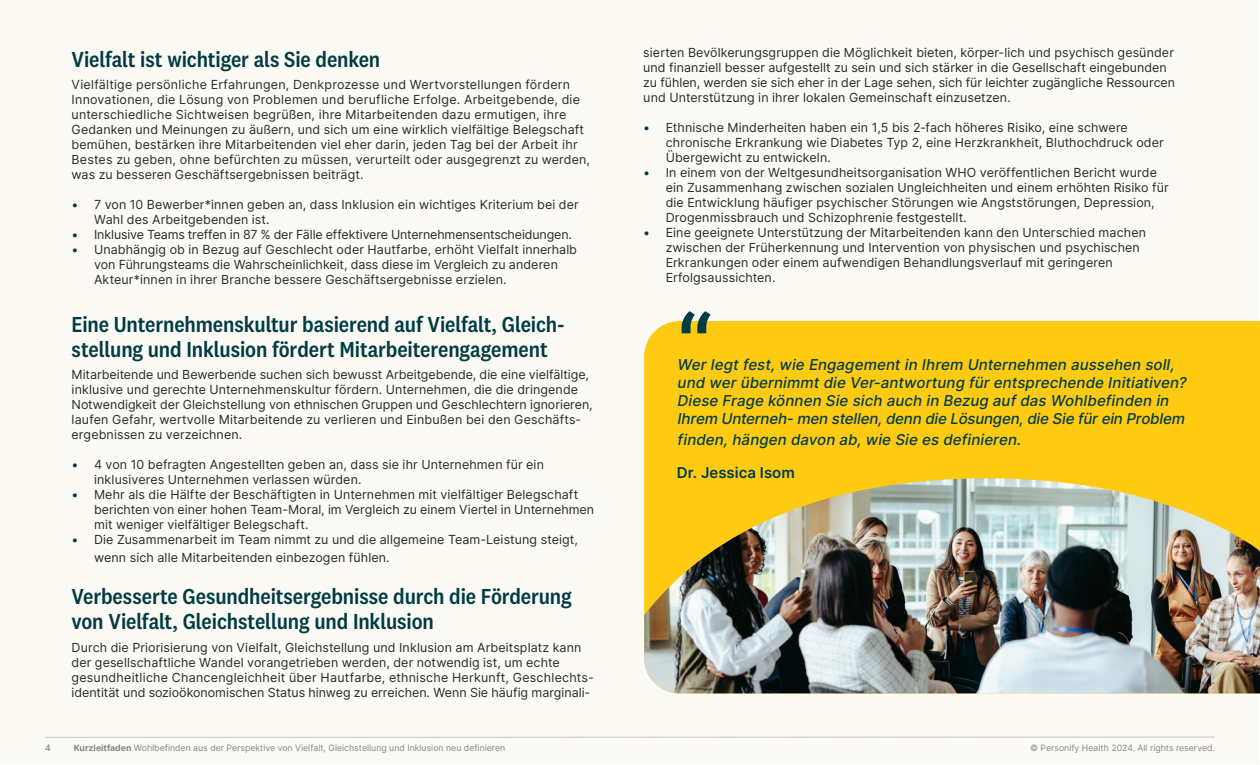
<style>
.page{position:relative;width:1260px;height:765px;background:#fff}
.page>*{position:absolute;margin:0;border:0;box-sizing:border-box;transform-origin:0 0}
.t1{font:600 87.5px "Inter";color:#003c44}
.t2{font:500 22.5px/25px "National 2 Narrow";letter-spacing:-.005em;color:#003c44}
.t3{font:italic 500 15px/18px "Inter";color:#003c44}
.t4{font:600 15px "Inter";color:#003c44}
.t5{font:12.5px/15px "Inter";letter-spacing:.01em;color:#2a2a2a}
.t6{font:12.5px "Inter";letter-spacing:-.01em;color:#2a2a2a}
.t7{font:8.75px "Inter";color:#878787}
.t8{font:500 8.75px "Inter";color:#878787}
.s1{color:#003c44}
.s2{color:#003b44}
.s3{font-weight:700}
</style>
<div class="page">
<div style="left:1px;top:1px;width:1258px;height:763px;background:#fcfaf4"></div>
<hr style="left:45px;top:737px;width:1170px;height:1px;background:#c6c6c6">
<div style="left:644px;top:321px;width:616px;height:157px;background:#ffcb12"></div>
<img style="left:644px;top:478px;width:616px;height:215px">
<h2 class="t2" style="left:72px;top:46px;width:310px">Vielfalt ist wichtiger als Sie denken</h2>
<p class="t5" style="left:72px;top:77px;width:520px">Vielfältige persönliche Erfahrungen, Denkprozesse und Wertvorstellungen fördern Innovationen, die Lösung von Problemen und berufliche Erfolge. Arbeitgebende, die unterschiedliche Sichtweisen begrüßen, ihre Mitarbeitenden dazu ermutigen, ihre Gedanken und Meinungen zu äußern, und sich um eine wirklich vielfältige Belegschaft bemühen, bestärken ihre Mitarbeitenden viel eher darin, jeden Tag bei der Arbeit ihr Bestes zu geben, ohne befürchten zu müssen, verurteilt oder ausgegrenzt zu werden, was zu besseren Geschäftsergebnissen beiträgt.</p>
<p class="t5" style="left:94px;top:197px;width:486px;text-indent:-22px"><span class="s1">•</span> 7 von 10 Bewerber*innen geben an, dass Inklusion ein wichtiges Kriterium bei der<br>Wahl des Arbeitgebenden ist.</p>
<p class="t6" style="left:72px;top:226px;width:502px"><span class="s2">•</span> Inklusive Teams treffen in 87 % der Fälle effektivere Unternehmensentscheidungen.</p>
<p class="t5" style="left:94px;top:242px;width:484px;text-indent:-22px"><span class="s2">•</span> Unabhängig ob in Bezug auf Geschlecht oder Hautfarbe, erhöht Vielfalt innerhalb von Führungsteams die Wahrscheinlichkeit, dass diese im Vergleich zu anderen<br>Akteur*innen in ihrer Branche bessere Geschäftsergebnisse erzielen.</p>
<h2 class="t2" style="left:72px;top:311px;width:494px">Eine Unternehmenskultur basierend auf Vielfalt, Gleich&shy;stellung und Inklusion fördert Mitarbeiterengagement</h2>
<p class="t5" style="left:72px;top:367px;width:523px">Mitarbeitende und Bewerbende suchen sich bewusst Arbeitgebende, die eine vielfältige, inklusive und gerechte Unternehmenskultur fördern. Unternehmen, die die dringende Notwendigkeit der Gleichstellung von ethnischen Gruppen und Geschlechtern ignorieren, laufen Gefahr, wertvolle Mitarbeitende zu verlieren und Einbußen bei den Geschäfts&shy;ergebnissen zu verzeichnen.</p>
<p class="t5" style="left:94px;top:457px;width:452px;text-indent:-22px"><span class="s2">•</span> 4 von 10 befragten Angestellten geben an, dass sie ihr Unternehmen für ein inklusiveres Unternehmen verlassen würden.</p>
<p class="t5" style="left:94px;top:487px;width:502px;text-indent:-22px"><span class="s2">•</span> Mehr als die Hälfte der Beschäftigten in Unternehmen mit vielfältiger Belegschaft berichten von einer hohen Team-Moral, im Vergleich zu einem Viertel in Unternehmen mit weniger vielfältiger Belegschaft.</p>
<p class="t5" style="left:94px;top:531px;width:485px;line-height:17.5px;text-indent:-22px"><span class="s2">•</span> Die Zusammenarbeit im Team nimmt zu und die allgemeine Team-Leistung steigt, wenn sich alle Mitarbeitenden einbezogen fühlen.</p>
<h2 class="t2" style="left:72px;top:584px;width:502px">Verbesserte Gesundheitsergebnisse durch die Förderung von Vielfalt, Gleichstellung und Inklusion</h2>
<p class="t5" style="left:72px;top:639px;width:524px">Durch die Priorisierung von Vielfalt, Gleichstellung und Inklusion am Arbeitsplatz kann der gesellschaftliche Wandel vorangetrieben werden, der notwendig ist, um echte gesundheitliche Chancengleichheit über Hautfarbe, ethnische Herkunft, Geschlechts&shy;identität und sozioökonomischen Status hinweg zu erreichen. Wenn Sie häufig marginali-</p>
<p class="t5" style="left:643px;top:45px;width:533px">sierten Bevölkerungsgruppen die Möglichkeit bieten, körper-lich und psychisch gesünder und finanziell besser aufgestellt zu sein und sich stärker in die Gesellschaft eingebunden zu fühlen, werden sie sich eher in der Lage sehen, sich für leichter zugängliche Ressourcen und Unterstützung in ihrer lokalen Gemeinschaft einzusetzen.</p>
<p class="t5" style="left:666px;top:120px;width:500px;text-indent:-22px"><span class="s2">•</span> Ethnische Minderheiten haben ein 1,5 bis 2-fach höheres Risiko, eine schwere chronische Erkrankung wie Diabetes Typ 2, eine Herzkrankheit, Bluthochdruck oder<br>Übergewicht zu entwickeln.</p>
<p class="t5" style="left:666px;top:165px;width:504px;text-indent:-22px"><span class="s2">•</span> In einem von der Weltgesundheitsorganisation WHO veröffentlichen Bericht wurde ein Zusammenhang zwischen sozialen Ungleichheiten und einem erhöhten Risiko für die Entwicklung häufiger psychischer Störungen wie Angststörungen, Depression, Drogenmissbrauch und Schizophrenie festgestellt.</p>
<p class="t5" style="left:666px;top:225px;width:482px;text-indent:-22px"><span class="s2">•</span> Eine geeignete Unterstützung der Mitarbeitenden kann den Unterschied machen zwischen der Früherkennung und Intervention von physischen und psychischen Erkrankungen oder einem aufwendigen Behandlungsverlauf mit geringeren Erfolgsaussichten.</p>
<h1 class="t1" style="left:677px;top:280px;width:37px">“</h1>
<p class="t3" style="left:677px;top:355px;width:514px">Werlegtfest,wie Engagementin Ihrem Unternehmen aussehen soll, und werübernimmtdie Ver-antwortung fürentsprechende Initiativen?<br>Diese Frage können Sie sich auch in Bezug aufdas Wohlbefinden in Ihrem Unterneh-men stellen,denn die Lösungen,die Sie fürein Problem</p>
<p class="t3" style="left:677px;top:430px;width:349px">finden,hängen davon ab,wie Sie es definieren.</p>
<p class="t4" style="left:677px;top:462px;width:119px">Dr. Jessica Isom</p>
<p class="t8" style="left:45px;top:741px;width:7px">4</p>
<p class="t7" style="left:74px;top:741px;width:433px"><span class="s3">Kurzleitfaden</span> Wohlbefinden aus der Perspektive von Vielfalt, Gleichstellung und Inklusion neu definieren</p>
<p class="t7" style="left:1030px;top:741px;width:186px">© Personify Health 2024. All rights reserved.</p>
</div>
